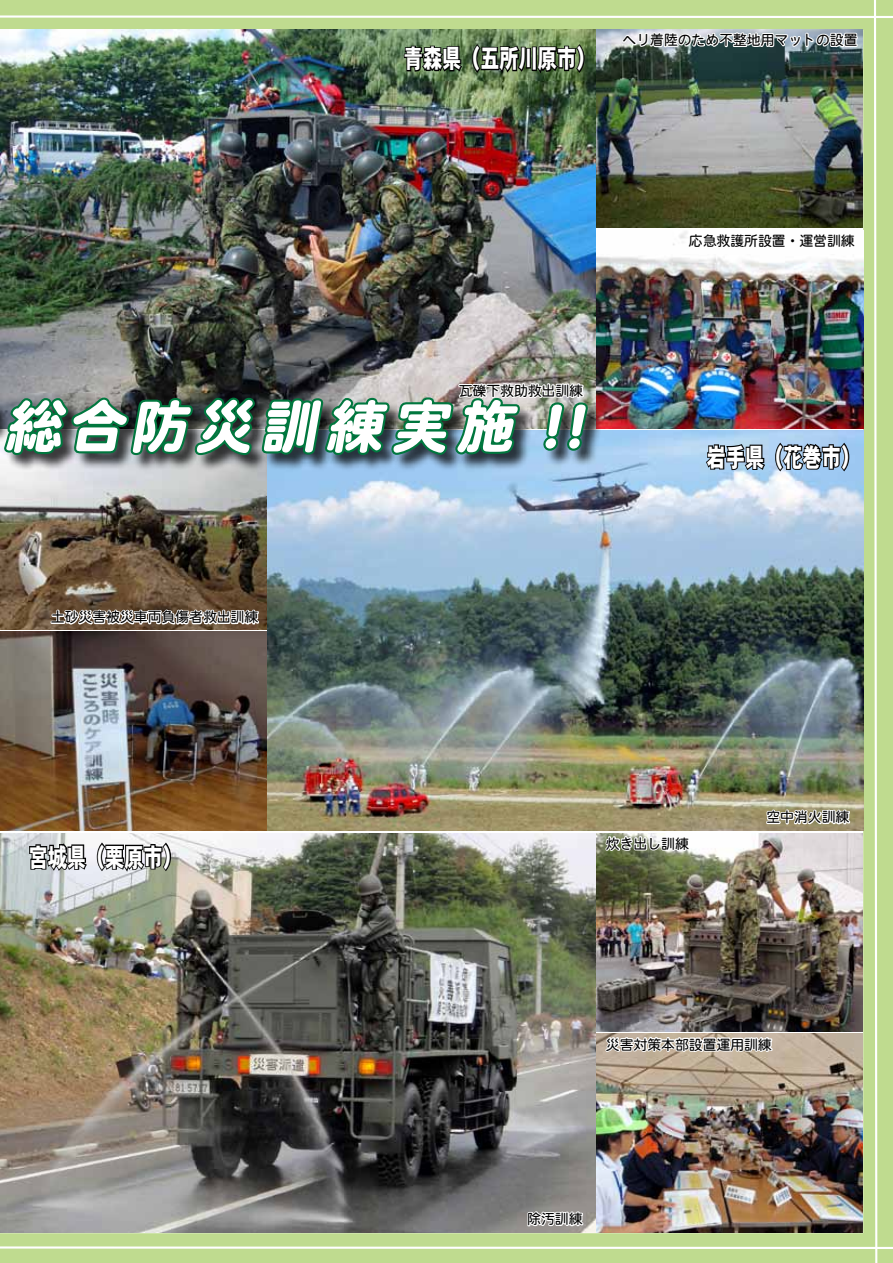
<style>
.page{position:relative;width:893px;height:1263px;background:#fff}
.page>*{position:absolute;margin:0;border:0;box-sizing:border-box;transform-origin:0 0}
.t1{font:italic 56.4px "Heisei Maru Go Std W8";color:#fff}
.t2{font:25.8px "Heisei Kaku Go Std W9";color:#fff;scale:.74 1}
.t3{font:13.8px "Heisei Maru Go Std W4";color:#000}
.t4{font:13.8px "MS Gothic";color:#000}
.t5{font:italic 10.65px "MS Gothic";color:#000}
.s1{font-size:14.85px}
</style>
<div class="page">
<img style="left:0;top:0;width:893px;height:1263px">
<h2 class="t2" style="left:404px;top:43px;width:260px">青森県（五所川原市(</h2>
<p class="t3" style="left:622px;top:31px;width:236px">ヘリ着陸のため不整地用マットの設置</p>
<p class="t5" style="left:683px;top:40px;width:83px">東北の<span class="s1">かなめ</span></p>
<p class="t4" style="left:760px;top:37px;width:84px">（第１３号(</p>
<p class="t3" style="left:459px;top:381px;width:126px">瓦礫下救助救出訓練</p>
<h1 class="t1" style="left:130px;top:395px;width:489px">防災訓練実施 !!</h1>
<h1 class="t1" style="left:67px;top:395px;width:73px">合</h1>
<h1 class="t1" style="left:5px;top:395px;width:73px">総</h1>
<p class="t3" style="left:51px;top:608px;width:209px">土砂災害被災車両負傷者救出訓練</p>
<p class="t3" style="left:689px;top:232px;width:167px">応急救護所設置・運営訓練</p>
<h2 class="t2" style="left:707px;top:441px;width:208px">岩手県（花巻市(</h2>
<h2 class="t2" style="left:29px;top:841px;width:208px">宮城県（栗原市(</h2>
<p class="t3" style="left:606px;top:834px;width:84px">炊き出し訓練</p>
<p class="t3" style="left:766px;top:808px;width:84px">空中消火訓練</p>
<p class="t3" style="left:606px;top:1035px;width:167px">災害対策本部設置運用訓練</p>
<p class="t3" style="left:527px;top:1209px;width:57px">除汚訓練</p>
</div>
